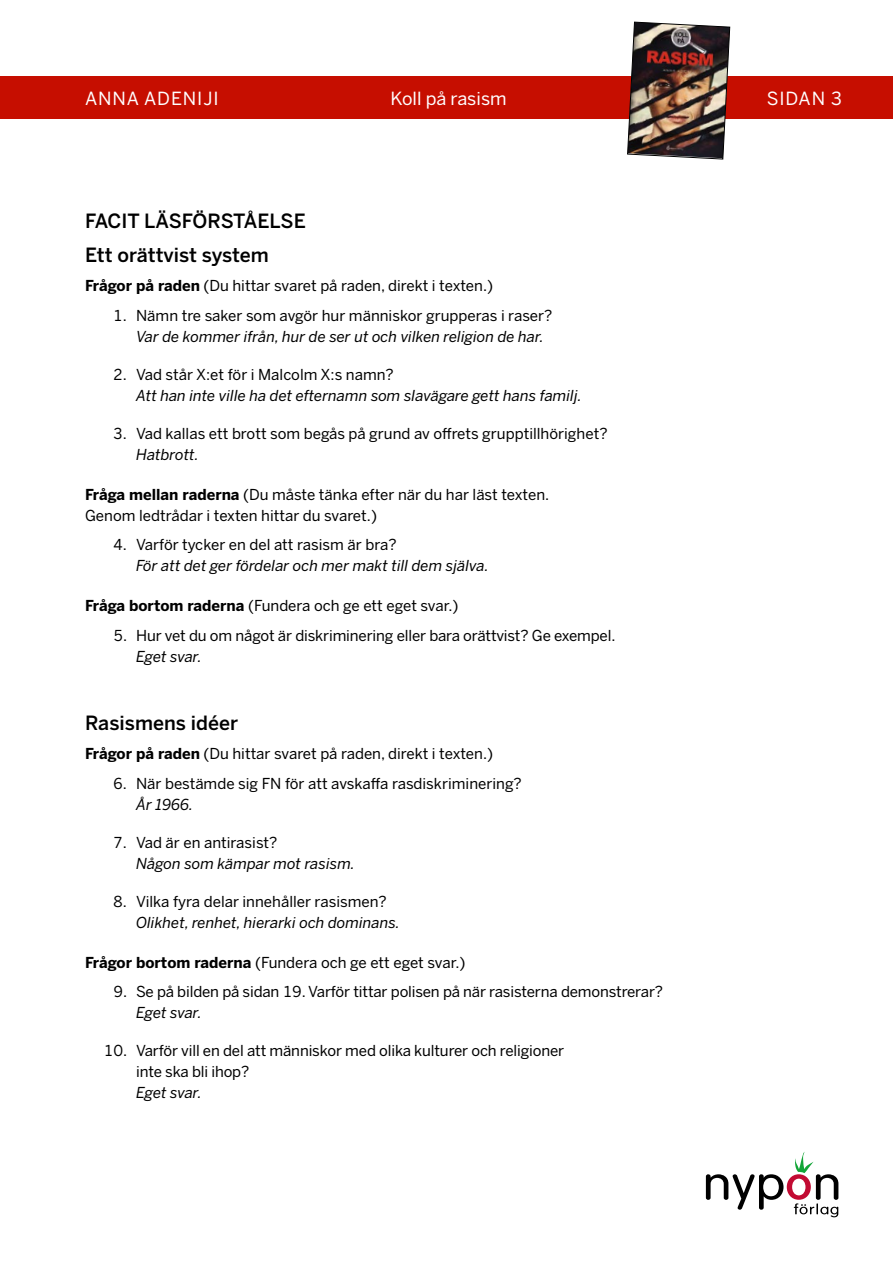
<style>
.page{position:relative;width:893px;height:1263px;background:#fff}
.page>*{position:absolute;margin:0;border:0;box-sizing:border-box;transform-origin:0 0}
.t1{font:500 19.5px/33.8px "Benton Sans";color:#000}
.t2{font:18px "Benton Sans";letter-spacing:.05em;color:#fff}
.t3{font:18px "Benton Sans";color:#fff}
.t4{font:15px/21px "Benton Sans";letter-spacing:-.01em;color:#000}
.t5{font:italic 15px "Benton Sans";color:#000}
.s1{font-weight:700}
</style>
<div class="page">
<svg style="left:706px;top:1152px;width:132px;height:65px"></svg>
<div style="left:0;top:77px;width:893px;height:42px;background:#c60e00"></div>
<img style="left:627px;top:21px;width:103px;height:139px">
<p class="t2" style="left:85px;top:87px;width:135px">ANNA ADENIJI</p>
<p class="t3" style="left:390px;top:87px;width:118px">Koll på rasism</p>
<p class="t2" style="left:767px;top:87px;width:77px">SIDAN 3</p>
<h1 class="t1" style="left:85px;top:204px;width:222px">FACIT LÄSFÖRSTÅELSE<br>Ett orättvist system</h1>
<p class="t4" style="left:85px;top:275px;width:410px"><span class="s1">Frågor på raden</span> (Du hittar svaret på raden, direkt i texten.)</p>
<p class="t4" style="left:113px;top:305px;width:441px">1. Nämn tre saker som avgör hur människor grupperas i raser?</p>
<p class="t5" style="left:136px;top:327px;width:409px">Var de kommer ifrån, hur de ser ut och vilken religion de har.</p>
<p class="t4" style="left:113px;top:364px;width:282px">2. Vad står X:et för i Malcolm X:s namn?</p>
<p class="t5" style="left:136px;top:386px;width:447px">Att han inte ville ha det efternamn som slavägare gett hans familj.</p>
<p class="t4" style="left:113px;top:423px;width:496px">3. Vad kallas ett brott som begås på grund av offrets grupptillhörighet?</p>
<p class="t5" style="left:136px;top:445px;width:64px">Hatbrott.</p>
<p class="t4" style="left:85px;top:484px;width:466px"><span class="s1">Fråga mellan raderna</span> (Du måste tänka efter när du har läst texten.<br>Genom ledtrådar i texten hittar du svaret.)</p>
<p class="t4" style="left:113px;top:534px;width:285px">4. Varför tycker en del att rasism är bra?</p>
<p class="t5" style="left:136px;top:557px;width:354px">För att det ger fördelar och mer makt till dem själva.</p>
<p class="t4" style="left:85px;top:595px;width:375px"><span class="s1">Fråga bortom raderna</span> (Fundera och ge ett eget svar.)</p>
<p class="t4" style="left:113px;top:625px;width:503px">5. Hur vet du om något är diskriminering eller bara orättvist? Ge exempel.</p>
<p class="t5" style="left:136px;top:647px;width:67px">Eget svar.</p>
<h1 class="t1" style="left:85px;top:706px;width:155px">Rasismens idéer</h1>
<p class="t4" style="left:85px;top:743px;width:410px"><span class="s1">Frågor på raden</span> (Du hittar svaret på raden, direkt i texten.)</p>
<p class="t4" style="left:113px;top:773px;width:410px">6. När bestämde sig FN för att avskaffa rasdiskriminering?</p>
<p class="t5" style="left:136px;top:795px;width:59px">År 1966.</p>
<p class="t4" style="left:113px;top:832px;width:166px">7. Vad är en antirasist?</p>
<p class="t5" style="left:136px;top:854px;width:220px">Någon som kämpar mot rasism.</p>
<p class="t4" style="left:113px;top:891px;width:275px">8. Vilka fyra delar innehåller rasismen?</p>
<p class="t5" style="left:136px;top:913px;width:265px">Olikhet, renhet, hierarki och dominans.</p>
<p class="t4" style="left:85px;top:952px;width:382px"><span class="s1">Frågor bortom raderna</span> (Fundera och ge ett eget svar.)</p>
<p class="t4" style="left:113px;top:981px;width:551px">9. Se på bilden på sidan 19. Varför tittar polisen på när rasisterna demonstrerar?</p>
<p class="t5" style="left:136px;top:1004px;width:67px">Eget svar.</p>
<p class="t4" style="left:136px;top:1040px;width:430px;text-indent:-32px">10. Varför vill en del att människor med olika kulturer och religioner inte ska bli ihop?</p>
<p class="t5" style="left:136px;top:1084px;width:67px">Eget svar.</p>
</div>
